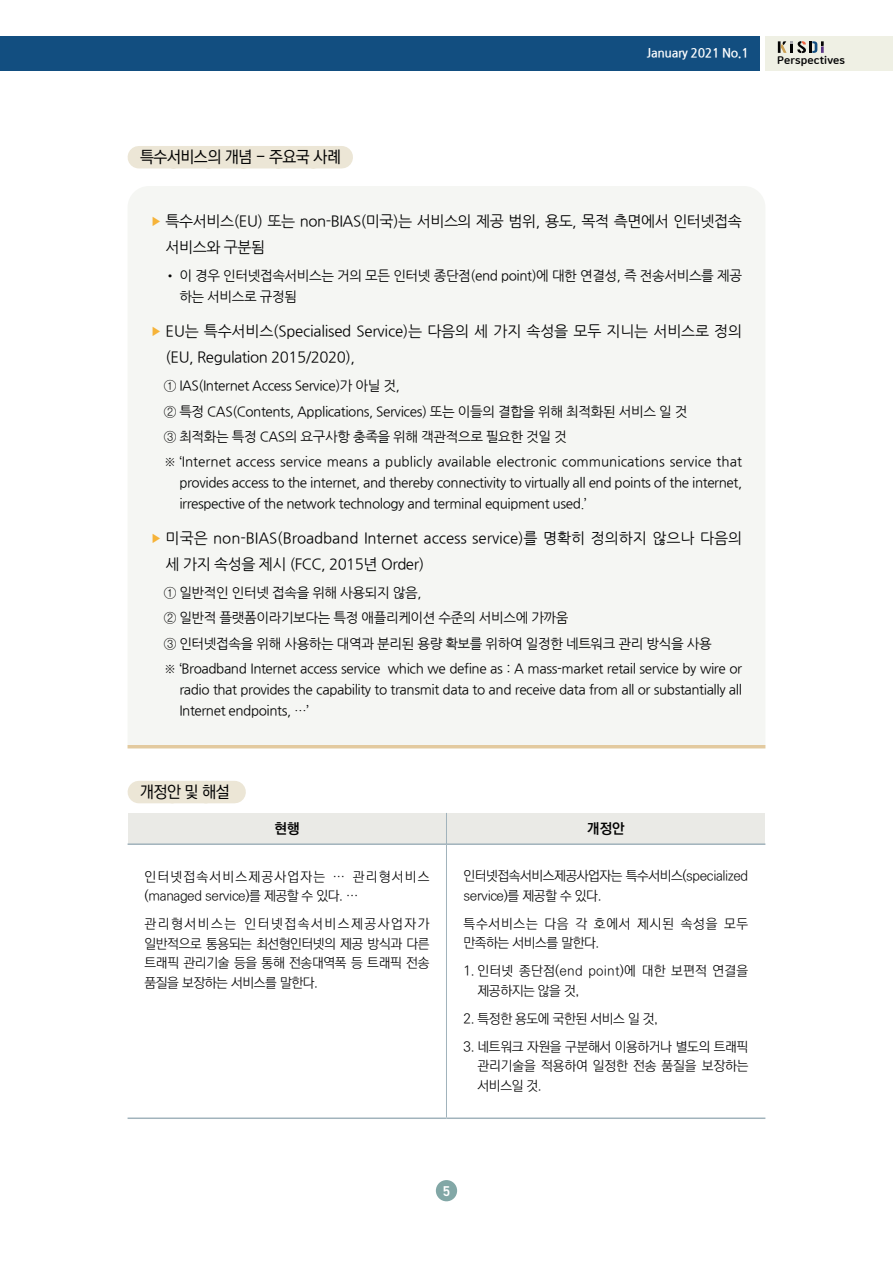
<style>
.page{position:relative;width:893px;height:1263px;background:#fff}
.page>*{position:absolute;margin:0;border:0;box-sizing:border-box;transform-origin:0 0}
.t1{font:500 16.5px "Ko Pub World Dotum";letter-spacing:-.03em;color:#030303}
.t2{font:15px/25.5px "Nanum Gothic";letter-spacing:-.015em;color:#030303}
.t3{font:700 14.25px "Ko Pub World Dotum";color:#030303}
.t4{font:600 14.25px "DIN2014";color:#fff}
.t5{font:13.5px/25.2px "Nanum Gothic";letter-spacing:-.03em;color:#030303}
.t6{font:300 13.5px/19.5px "Ko Pub World Dotum";letter-spacing:-.03em;color:#030303;text-align:justify}
.t7{font:300 13.5px/19.5px "Ko Pub World Dotum";letter-spacing:.09em;color:#030303}
.t8{font:300 13.5px/19.5px "Ko Pub World Dotum";letter-spacing:.015em;color:#030303}
.t9{font:300 13.5px/19.5px "Ko Pub World Dotum";letter-spacing:.055em;color:#030303}
.t10{font:700 12.75px "Nanum Gothic";letter-spacing:-.03em;color:#fff}
.t11{font:10.65px "Nanum Square Round EB";letter-spacing:.01em;color:#030303}
.s1{font-size:12px;color:#f6b338}
</style>
<div class="page">
<div style="left:139px;top:146px;width:203px;height:22px;background:#ece6d6"></div>
<div style="left:139px;top:781px;width:96px;height:22px;background:#ece6d6"></div>
<div style="left:128px;top:813px;width:318px;height:31px;background:#eaeae6"></div>
<div style="left:446px;top:813px;width:319px;height:31px;background:#eaeae6"></div>
<hr style="left:128px;top:843px;width:318px;height:2px;background:#a1b3bc">
<hr style="left:447px;top:843px;width:318px;height:2px;background:#a1b3bc">
<hr style="left:446px;top:813px;width:1px;height:31px;background:#a1b3bc">
<hr style="left:128px;top:1117px;width:318px;height:2px;background:#a1b3bc">
<hr style="left:446px;top:1117px;width:319px;height:2px;background:#a1b3bc">
<hr style="left:446px;top:844px;width:1px;height:273px;background:#a1b3bc">
<div style="left:128px;top:186px;width:637px;height:559px;background:#f5f6f3"></div>
<hr style="left:128px;top:745px;width:637px;height:3px;background:#e3ca9f">
<div style="left:436px;top:1180px;width:21px;height:21px;background:#82a7a6;border-radius:50%"></div>
<div style="left:765px;top:36px;width:128px;height:35px;background:#eff0e4"></div>
<div style="left:0;top:36px;width:760px;height:35px;background:#124e80"></div>
<svg style="left:778px;top:41px;width:46px;height:12px"></svg>
<p class="t10" style="left:647px;top:47px;width:103px">January 2021 No.1</p>
<p class="t11" style="left:777px;top:54px;width:69px">Perspectives</p>
<p class="t1" style="left:140px;top:145px;width:202px">특수서비스의 개념 - 주요국 사례</p>
<p class="t2" style="left:166px;top:209px;width:578px;text-indent:-15px"><span class="s1">▶</span> 특수서비스(EU) 또는 non-BIAS(미국)는 서비스의 제공 범위, 용도, 목적 측면에서 인터넷접속 서비스와 구분됨</p>
<p class="t5" style="left:179px;top:266px;width:564px;line-height:21px;text-indent:-16px">•․ 이 경우 인터넷접속서비스는 거의 모든 인터넷 종단점(end point)에 대한 연결성, 즉 전송서비스를 제공 하는 서비스로 규정됨</p>
<p class="t2" style="left:166px;top:319px;width:578px;text-indent:-15px"><span class="s1">▶</span> EU는 특수서비스(Specialised Service)는 다음의 세 가지 속성을 모두 지니는 서비스로 정의 (EU, Regulation 2015/2020),</p>
<p class="t5" style="left:164px;top:374px;width:580px">① IAS(Internet Access Service)가 아닐 것,<br>② 특정 CAS(Contents, Applications, Services) 또는 이들의 결합을 위해 최적화된 서비스 일 것<br>③ 최적화는 특정 CAS의 요구사항 충족을 위해 객관적으로 필요한 것일 것<br>※ ‘Internet access service means a publicly available electronic communications service that</p>
<p class="t5" style="left:179px;top:473px;width:564px;line-height:21px">provides access to the internet, and thereby connectivity to virtually all end points of the internet, irrespective of the network technology and terminal equipment used.’</p>
<p class="t2" style="left:166px;top:526px;width:578px;text-indent:-15px"><span class="s1">▶</span> 미국은 non-BIAS(Broadband Internet access service)를 명확히 정의하지 않으나 다음의 세 가지 속성을 제시 (FCC, 2015년 Order)</p>
<p class="t5" style="left:164px;top:581px;width:580px">① 일반적인 인터넷 접속을 위해 사용되지 않음,<br>② 일반적 플랫폼이라기보다는 특정 애플리케이션 수준의 서비스에 가까움<br>③ 인터넷접속을 위해 사용하는 대역과 분리된 용량 확보를 위하여 일정한 네트워크 관리 방식을 사용<br>※ ‘Broadband Internet access service which we define as : A mass-market retail service by wire or</p>
<p class="t5" style="left:179px;top:679px;width:564px;line-height:21px">radio that provides the capability to transmit data to and receive data from all or substantially all<br>Internet endpoints, …’</p>
<p class="t1" style="left:140px;top:780px;width:91px">개정안 및 해설</p>
<p class="t3" style="left:275px;top:818px;width:26px">현행</p>
<p class="t3" style="left:587px;top:818px;width:39px">개정안</p>
<p class="t7" style="left:145px;top:867px;width:286px">인터넷접속서비스제공사업자는 … 관리형서비스 (managed service)를 제공할 수 있다. …</p>
<p class="t6" style="left:145px;top:914px;width:286px">관리형서비스는 인터넷접속서비스제공사업자가 일반적으로 통용되는 최선형인터넷의 제공 방식과 다른 트래픽 관리기술 등을 통해 전송대역폭 등 트래픽 전송 품질을 보장하는 서비스를 말한다.</p>
<p class="t6" style="left:463px;top:867px;width:286px">인터넷접속서비스제공사업자는 특수서비스(specialized service)를 제공할 수 있다.</p>
<p class="t9" style="left:463px;top:914px;width:286px">특수서비스는 다음 각 호에서 제시된 속성을 모두 만족하는 서비스를 말한다.</p>
<p class="t8" style="left:478px;top:962px;width:272px;text-indent:-14px">1. 인터넷 종단점(end point)에 대한 보편적 연결을 제공하지는 않을 것,</p>
<p class="t6" style="left:463px;top:1009px;width:196px">2. 특정한 용도에 국한된 서비스 일 것,</p>
<p class="t6" style="left:478px;top:1037px;width:272px;text-indent:-14px">3. 네트워크 자원을 구분해서 이용하거나 별도의 트래픽 관리기술을 적용하여 일정한 전송 품질을 보장하는 서비스일 것.</p>
<p class="t4" style="left:443px;top:1181px;width:9px">5</p>
</div>
